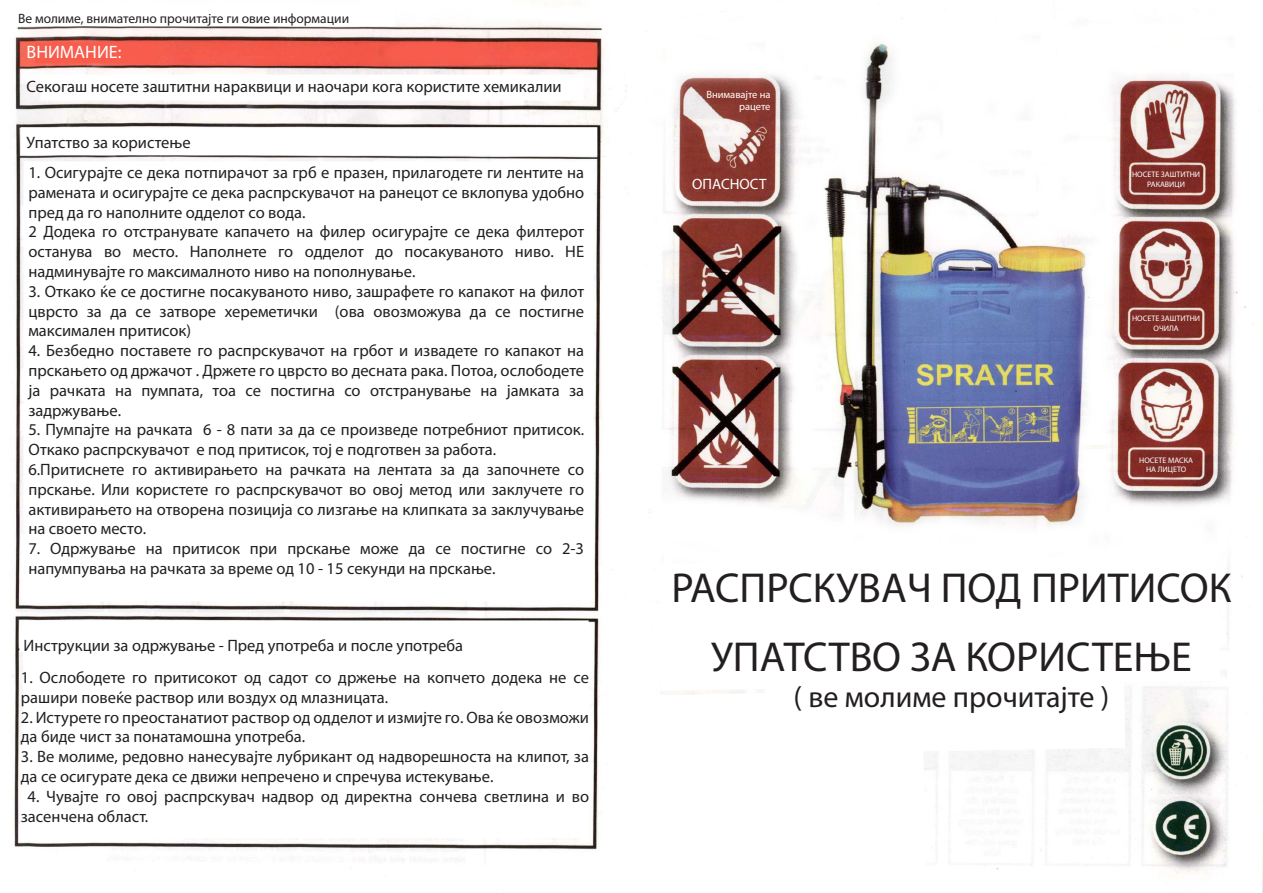
<style>
.page{position:relative;width:1263px;height:893px;background:#fff}
.page>*{position:absolute;margin:0;border:0;box-sizing:border-box;transform-origin:0 0}
.t1{font:42px/68.8px "Myriad Pro";color:#231f20;text-align:center}
.t2{font:30px "Myriad Pro";color:#231f20}
.t3{font:18px "Myriad Pro";color:#fff}
.t4{font:16.5px/19.8px "Myriad Pro";color:#231f20}
.t5{font:15px "Myriad Pro";color:#fff}
.t6{font:13.5px "Myriad Pro";color:#231f20}
.t7{font:10.5px/12.6px "Myriad Pro";color:#fff;text-align:right}
.t8{font:7.95px/9.6px "Myriad Pro";color:#fff;text-align:center}
</style>
<div class="page">
<img style="left:13px;top:2px;width:1250px;height:891px">
<p class="t6" style="left:18px;top:10px;width:333px">Ве молиме, внимателно прочитајте ги овие информации</p>
<p class="t3" style="left:27px;top:41px;width:96px">ВНИМАНИЕ:</p>
<p class="t4" style="left:27px;top:77px;width:537px">Секогаш носете заштитни нараквици и наочари кога користите хемикалии</p>
<p class="t4" style="left:27px;top:132px;width:166px">Упатство за користење</p>
<p class="t4" style="left:28px;top:162px;width:557px">1. Осигурајте се дека потпирачот за грб е празен, прилагодете ги лентите на рамената и осигурајте се дека распрскувачот на ранецот се вклопува удобно пред да го наполните одделот со вода.<br>2 Додека го отстранувате капачето на филер осигурајте се дека филтерот останува во место. Наполнете го одделот до посакуваното ниво. НЕ надминувајте го максималното ниво на пополнување.</p>
<p class="t4" style="left:28px;top:281px;width:557px;text-align:justify">3. Откако ќе се достигне посакуваното ниво, зашрафете го капакот на филот цврсто за да се затворе хереметички (ова овозможува да се постигне максимален притисок)</p>
<p class="t4" style="left:28px;top:341px;width:557px;text-align:justify">4. Безбедно поставете го распрскувачот на грбот и извадете го капакот на прскањето од држачот . Држете го цврсто во десната рака. Потоа, ослободете ја рачката на пумпата, тоа се постигна со отстранување на јамката за задржување.</p>
<p class="t4" style="left:28px;top:420px;width:557px">5. Пумпајте на рачката 6 - 8 пати за да се произведе потребниот притисок.<br>Откако распрскувачот е под притисок, тој е подготвен за работа.<br>6.Притиснете го активирањето на рачката на лентата за да започнете со прскање. Или користете го распрскувачот во овој метод или заклучете го активирањето на отворена позиција со лизгање на клипката за заклучување на своето место.</p>
<p class="t4" style="left:28px;top:539px;width:557px">7. Одржување на притисок при прскање може да се постигне со 2-3 напумпувања на рачката за време од 10 - 15 секунди на прскање.</p>
<p class="t4" style="left:24px;top:635px;width:441px">Инструкции за одржување - Пред употреба и после употреба</p>
<p class="t4" style="left:21px;top:667px;width:570px">1. Ослободете го притисокот од садот со држење на копчето додека не се рашири повеќе раствор или воздух од млазницата.</p>
<p class="t4" style="left:21px;top:707px;width:570px">2. Истурете го преостанатиот раствор од одделот и измијте го. Oва ќе овозможи да биде чист за понатамошна употреба.</p>
<p class="t4" style="left:21px;top:746px;width:570px">3. Ве молиме, редовно нанесувајте лубрикант од надворешноста на клипот, за да се осигурате дека се движи непречено и спречува истекување.</p>
<p class="t4" style="left:21px;top:786px;width:570px;text-indent:7px">4. Чувајте го овој распрскувач надвор од директна сончева светлина и во засенчена област.</p>
<p class="t7" style="left:706px;top:88px;width:66px">Внимавајте на рацете</p>
<p class="t5" style="left:692px;top:174px;width:76px">ОПАСНОСТ</p>
<p class="t8" style="left:1132px;top:170px;width:70px">НОСЕТЕ ЗАШТИТНИ<br>РАКАВИЦИ</p>
<p class="t8" style="left:1132px;top:313px;width:70px">НОСЕТЕ ЗАШТИТНИ<br>ОЧИЛА</p>
<p class="t8" style="left:1139px;top:455px;width:55px">НОСЕТЕ МАСКА<br>НА ЛИЦЕТО</p>
<h1 class="t1" style="left:671px;top:553px;width:562px">РАСПРСКУВАЧ ПОД ПРИТИСОК<br>УПАТСТВО ЗА КОРИСТЕЊЕ</h1>
<h2 class="t2" style="left:793px;top:679px;width:317px">( ве молиме прочитајте )</h2>
</div>
